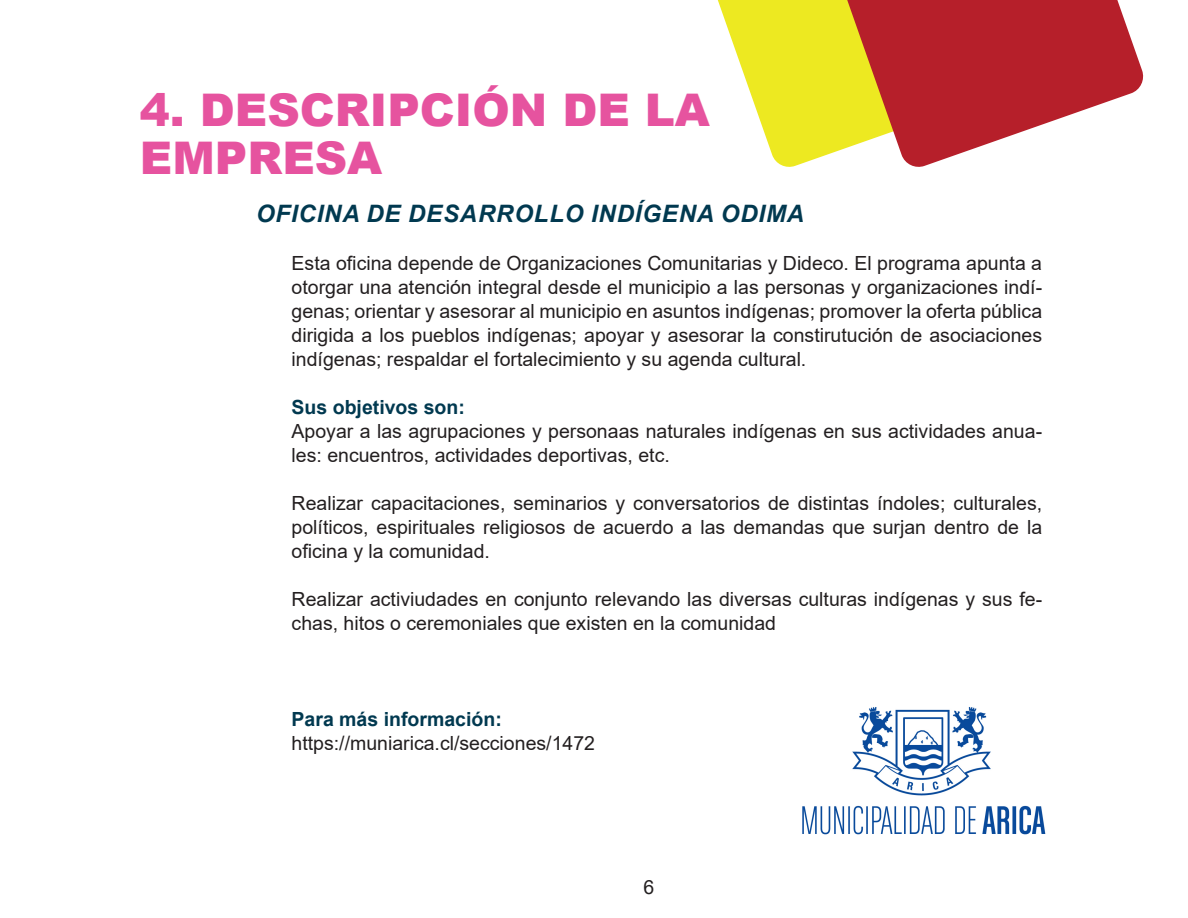
<style>
.page{position:relative;width:1188px;height:918px;background:#fff}
.page>*{position:absolute;margin:0;border:0;box-sizing:border-box;transform-origin:0 0}
.titulos_black{font:900 45px "Arial";color:#e6539f}
.Subtitulos{font:italic 700 24px "Arial";letter-spacing:.035em;color:#013950}
.Texto_de_parrafo{font:19.5px/24px "Arial";color:#231f20;text-align:justify}
.indice_destacar_pala{font:700 19.5px "Arial";color:#013950}
</style>
<div class="page">
<img style="left:802px;top:707px;width:244px;height:128px">
<svg style="left:717px;top:0;width:118px;height:167px;fill:#ede921"></svg>
<svg style="left:835px;top:0;width:309px;height:167px;fill:#b61f2a"></svg>
<p class="titulos_black" style="left:140px;top:77px;width:571px">4. DESCRIPCIÓN DE LA</p>
<p class="titulos_black" style="left:140px;top:125px;width:244px">EMPRESA</p>
<p class="Subtitulos" style="left:256px;top:198px;width:550px">OFICINA DE DESARROLLO INDÍGENA ODIMA</p>
<p class="Texto_de_parrafo" style="left:292px;top:251px;width:752px">Esta oficina depende de Organizaciones Comunitarias y Dideco. El programa apunta a otorgar una atención integral desde el municipio a las personas y organizaciones indí&shy;genas; orientar y asesorar al municipio en asuntos indígenas; promover la oferta pública dirigida a los pueblos indígenas; apoyar y asesorar la constirutución de asociaciones indígenas; respaldar el fortalecimiento y su agenda cultural.</p>
<p class="indice_destacar_pala" style="left:292px;top:393px;width:175px">Sus objetivos son:</p>
<p class="Texto_de_parrafo" style="left:292px;top:419px;width:752px">Apoyar a las agrupaciones y personaas naturales indígenas en sus actividades anua&shy;les: encuentros, actividades deportivas, etc.</p>
<p class="Texto_de_parrafo" style="left:292px;top:491px;width:752px">Realizar capacitaciones, seminarios y conversatorios de distintas índoles; culturales, políticos, espirituales religiosos de acuerdo a las demandas que surjan dentro de la oficina y la comunidad.</p>
<p class="Texto_de_parrafo" style="left:292px;top:587px;width:752px">Realizar activiudades en conjunto relevando las diversas culturas indígenas y sus fe&shy;chas, hitos o ceremoniales que existen en la comunidad</p>
<p class="indice_destacar_pala" style="left:292px;top:705px;width:212px">Para más información:</p>
<p class="Texto_de_parrafo" style="left:292px;top:731px;width:305px">https://muniarica.cl/secciones/1472</p>
<p class="Texto_de_parrafo" style="left:643px;top:875px;width:12px">6</p>
</div>
